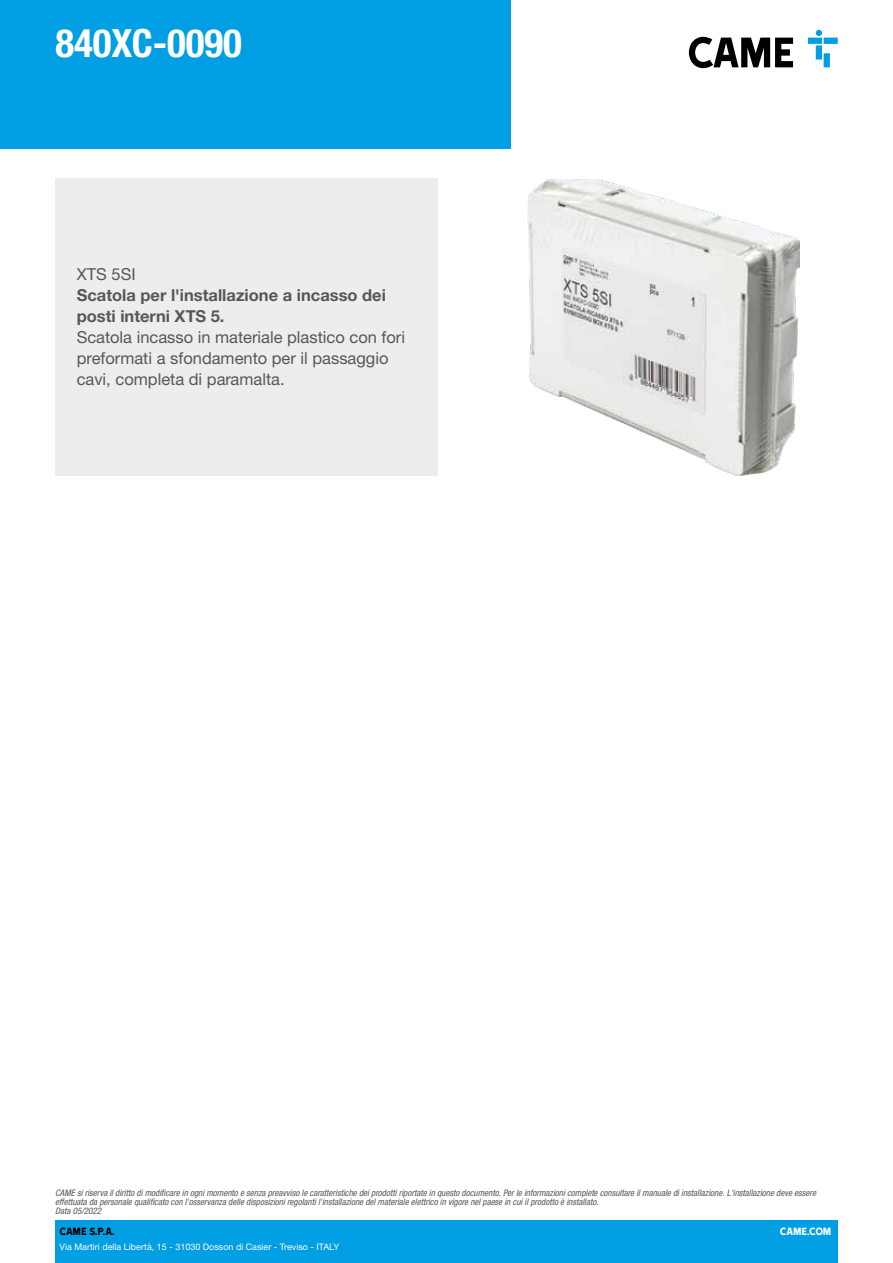
<style>
.page{position:relative;width:893px;height:1263px;background:#fff}
.page>*{position:absolute;margin:0;border:0;box-sizing:border-box;transform-origin:0 0}
.t1{font:700 condensed 39px "Helvetica Neue LTW1 G";color:#fff}
.t2{font:16.5px/21px "Helvetica Neue LTW1 G";color:#575756}
.t3{font:700 16.5px/21px "Helvetica Neue LTW1 G";color:#575756}
.t4{font:12px "Came Type";color:#000}
.t5{font:12px "Came Type";letter-spacing:-.025em;color:#fff}
.t6{font:italic condensed 9px/9px "Helvetica Neue LTW1 G";color:#575756}
.t7{font:9px "Helvetica Neue LTW1 G";color:#fff}
</style>
<div class="page">
<div style="left:55px;top:1220px;width:783px;height:43px;background:#009fe3"></div>
<div style="left:0;top:0;width:510px;height:149px;background:#009fe3"></div>
<svg style="left:689px;top:37px;width:104px;height:31px"></svg>
<svg style="left:808px;top:30px;width:30px;height:37px"></svg>
<div style="left:55px;top:178px;width:383px;height:298px;background:#ededed"></div>
<img style="left:527px;top:179px;width:273px;height:296px">
<h1 class="t1" style="left:55px;top:20px;width:188px">840XC-0090</h1>
<h2 class="t2" style="left:77px;top:264px;width:60px">XTS 5SI</h2>
<h2 class="t3" style="left:77px;top:285px;width:311px">Scatola per l'installazione a incasso dei posti interni XTS 5.</h2>
<h2 class="t2" style="left:77px;top:327px;width:330px">Scatola incasso in materiale plastico con fori preformati a sfondamento per il passaggio cavi, completa di paramalta.</h2>
<p class="t6" style="left:55px;top:1189px;width:762px">CAME si riserva il diritto di modificare in ogni momento e senza preavviso le caratteristiche dei prodotti riportate in questo documento. Per le informazioni complete consultare il manuale di installazione. L'installazione deve essere effettuata da personale qualificato con l'osservanza delle disposizioni regolanti l'installazione del materiale elettrico in vigore nel paese in cui il prodotto è installato.<br>Data 05/2022</p>
<h3 class="t4" style="left:60px;top:1225px;width:57px">CAME S.P.A.</h3>
<p class="t7" style="left:60px;top:1241px;width:281px">Via Martiri della Libertà, 15 - 31030 Dosson di Casier - Treviso - ITALY</p>
<h3 class="t5" style="left:780px;top:1225px;width:53px">CAME.COM</h3>
</div>
